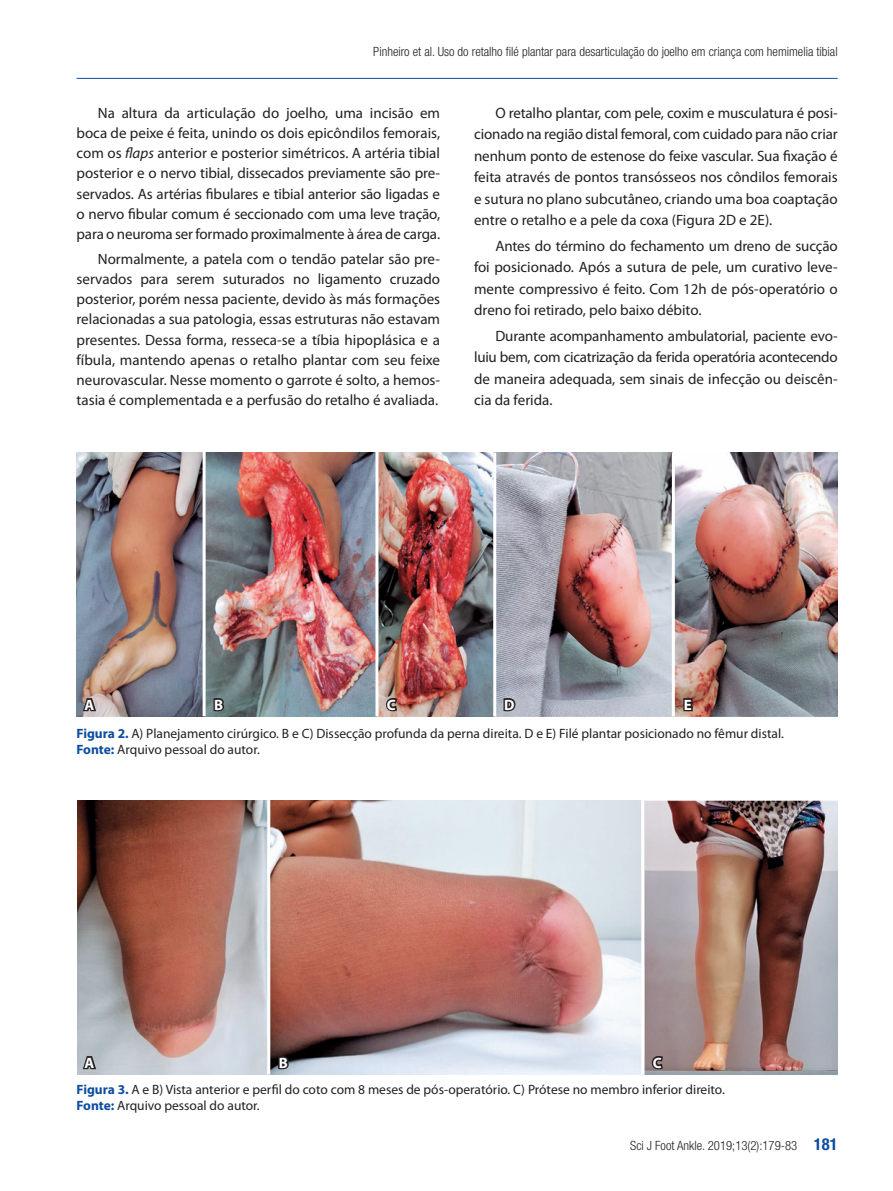
<style>
.page{position:relative;width:893px;height:1191px;background:#fff}
.page>*{position:absolute;margin:0;border:0;box-sizing:border-box;transform-origin:0 0}
.t1{font:15px/20.2px "Myriad Pro";color:#231f20;text-align:justify}
.t2{font:700 15px "Myriad Pro";color:#fff}
.t3{font:13.5px/16.2px "Myriad Pro";color:#231f20}
.t4{font:300 condensed 12.75px "Helvetica Neue";color:#231f20}
.s1{font-style:italic}
.s2{font-weight:700;color:#0d4da1}
.s3{font-weight:700;font-size:16.5px;color:#0d4da1}
</style>
<div class="page">
<hr style="left:77px;top:78px;width:761px;height:1px;background:#0d4da1">
<img style="left:77px;top:453px;width:761px;height:263px">
<hr style="left:203px;top:452px;width:3px;height:264px;background:#fff">
<hr style="left:375px;top:452px;width:3px;height:264px;background:#fff">
<hr style="left:493px;top:452px;width:3px;height:264px;background:#fff">
<hr style="left:672px;top:452px;width:3px;height:264px;background:#fff">
<svg style="left:81px;top:677px;width:17px;height:35px"></svg>
<svg style="left:212px;top:695px;width:14px;height:18px"></svg>
<svg style="left:384px;top:696px;width:15px;height:17px"></svg>
<svg style="left:502px;top:695px;width:15px;height:18px"></svg>
<svg style="left:682px;top:696px;width:12px;height:16px"></svg>
<img style="left:77px;top:800px;width:760px;height:274px">
<hr style="left:267px;top:800px;width:3px;height:274px;background:#fff">
<hr style="left:641px;top:800px;width:3px;height:274px;background:#fff">
<svg style="left:81px;top:1034px;width:17px;height:36px"></svg>
<svg style="left:276px;top:1053px;width:15px;height:17px"></svg>
<svg style="left:650px;top:1054px;width:15px;height:16px"></svg>
<p class="t4" style="left:373px;top:44px;width:466px">Pinheiro et al. Uso do retalho filé plantar para desarticulação do joelho em criança com hemimelia tibial</p>
<p class="t1" style="left:77px;top:102px;width:365px;text-indent:21px">Na altura da articulação do joelho, uma incisão em boca de peixe é feita, unindo os dois epicôndilos femorais, com os <span class="s1">flaps</span> anterior e posterior simétricos. A artéria tibial posterior e o nervo tibial, dissecados previamente são pre&shy;servados. As artérias fibulares e tibial anterior são ligadas e o nervo fibular comum é seccionado com uma leve tração, para o neuroma ser formado proximalmente à área de carga.</p>
<p class="t1" style="left:77px;top:248px;width:365px;text-indent:21px">Normalmente, a patela com o tendão patelar são pre&shy;servados para serem suturados no ligamento cruzado posterior, porém nessa paciente, devido às más formações relacionadas a sua patologia, essas estruturas não estavam presentes. Dessa forma, resseca-se a tíbia hipoplásica e a fíbula, mantendo apenas o retalho plantar com seu feixe neurovascular. Nesse momento o garrote é solto, a hemos&shy;tasia é complementada e a perfusão do retalho é avaliada.</p>
<p class="t1" style="left:474px;top:102px;width:365px;line-height:21.5px;text-indent:21px">O retalho plantar, com pele, coxim e musculatura é posi&shy;cionado na região distal femoral, com cuidado para não criar nenhum ponto de estenose do feixe vascular. Sua fixação é feita através de pontos transósseos nos côndilos femorais e sutura no plano subcutâneo, criando uma boa coaptação entre o retalho e a pele da coxa (Figura 2D e 2E).</p>
<p class="t1" style="left:474px;top:235px;width:365px;line-height:21.5px;text-indent:21px">Antes do término do fechamento um dreno de sucção foi posicionado. Após a sutura de pele, um curativo leve&shy;mente compressivo é feito. Com 12h de pós-operatório o dreno foi retirado, pelo baixo débito.</p>
<p class="t1" style="left:474px;top:325px;width:365px;line-height:21.5px;text-indent:21px">Durante acompanhamento ambulatorial, paciente evo&shy;luiu bem, com cicatrização da ferida operatória acontecendo de maneira adequada, sem sinais de infecção ou deiscên&shy;cia da ferida.</p>
<p class="t2" style="left:85px;top:695px;width:11px">A</p>
<p class="t2" style="left:214px;top:695px;width:11px">B</p>
<p class="t2" style="left:387px;top:695px;width:10px">C</p>
<p class="t2" style="left:504px;top:695px;width:12px">D</p>
<p class="t2" style="left:684px;top:695px;width:10px">E</p>
<p class="t3" style="left:77px;top:724px;width:709px"><span class="s2">Figura 2.</span> A) Planejamento cirúrgico. B e C) Dissecção profunda da perna direita. D e E) Filé plantar posicionado no fêmur distal.<br><span class="s2">Fonte:</span> Arquivo pessoal do autor.</p>
<p class="t2" style="left:85px;top:1052px;width:11px">A</p>
<p class="t2" style="left:279px;top:1052px;width:11px">B</p>
<p class="t2" style="left:653px;top:1052px;width:10px">C</p>
<p class="t3" style="left:77px;top:1081px;width:650px"><span class="s2">Figura 3.</span> A e B) Vista anterior e perfil do coto com 8 meses de pós-operatório. C) Prótese no membro inferior direito.<br><span class="s2">Fonte:</span> Arquivo pessoal do autor.</p>
<p class="t4" style="left:630px;top:1137px;width:209px">Sci J Foot Ankle. 2019;13(2):179-83 <span class="s3">181</span></p>
</div>
